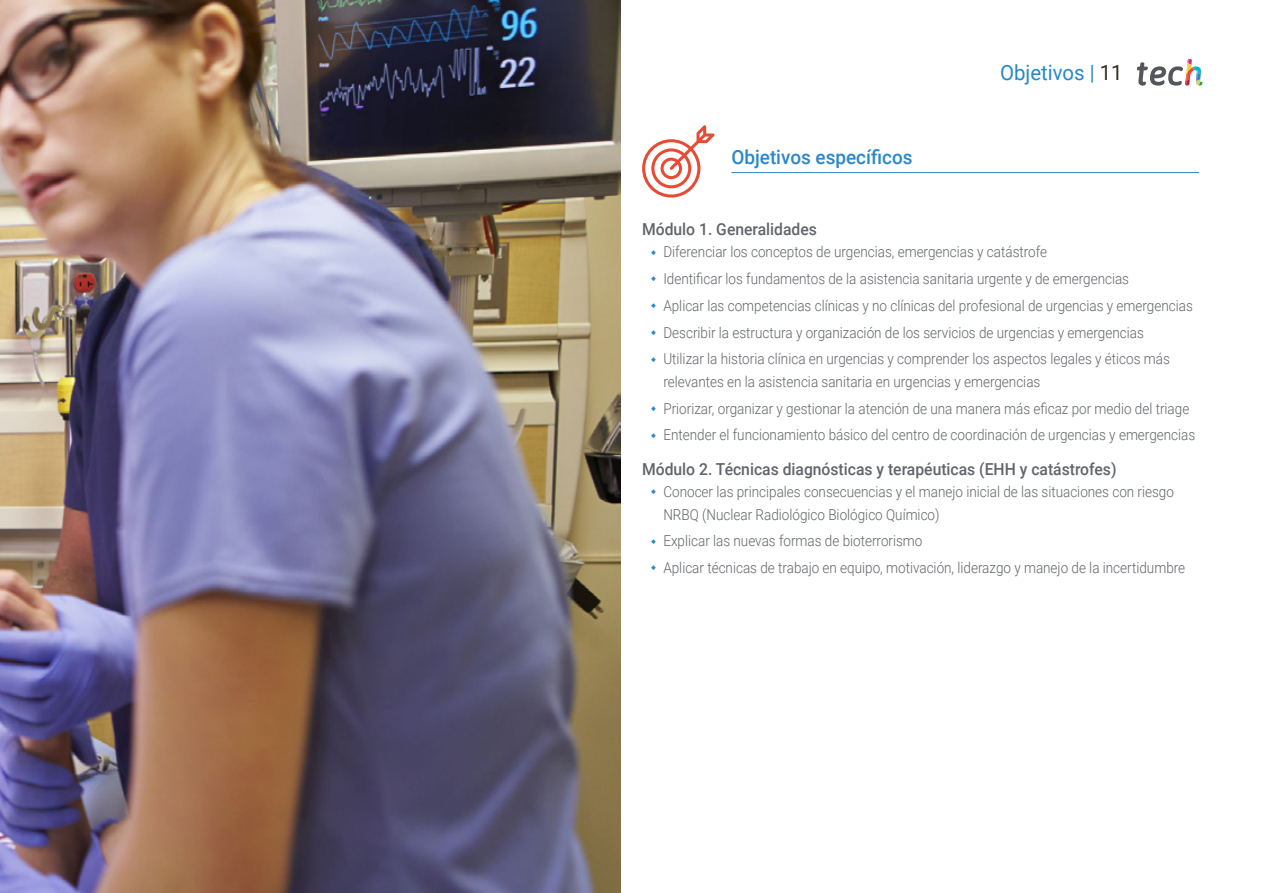
<style>
.page{position:relative;width:1263px;height:893px;background:#fff}
.page>*{position:absolute;margin:0;border:0;box-sizing:border-box;transform-origin:0 0}
.t1{font:21px "Roboto";color:#2488c9}
.t2{font:500 19.5px "Roboto";color:#2988c9}
.t3{font:500 16.5px "Roboto";color:#61646a;scale:.95 1}
.t4{font:300 15px/26.7px "Roboto";color:#61646a;scale:.9 1}
.s1{color:#312e20}
</style>
<div class="page">
<svg style="left:642px;top:125px;width:72px;height:73px"></svg>
<img style="left:0;top:0;width:621px;height:893px">
<svg style="left:1137px;top:59px;width:65px;height:27px"></svg>
<hr style="left:731px;top:172px;width:468px;height:1px;background:#2488c9">
<h2 class="t2" style="left:731px;top:144px;width:183px">Objetivos específicos</h2>
<h1 class="t1" style="left:1000px;top:57px;width:124px">Objetivos | <span class="s1">11</span></h1>
<p class="t3" style="left:642px;top:218px;width:186px">Módulo 1. Generalidades</p>
<p class="t4" style="left:663px;top:238px;width:590px">Diferenciar los conceptos de urgencias, emergencias y catástrofe<br>Identificar los fundamentos de la asistencia sanitaria urgente y de emergencias<br>Aplicar las competencias clínicas y no clínicas del profesional de urgencias y emergencias Describir la estructura y organización de los servicios de urgencias y emergencias<br>Utilizar la historia clínica en urgencias y comprender los aspectos legales y éticos más</p>
<p class="t4" style="left:663px;top:368px;width:592px">relevantes en la asistencia sanitaria en urgencias y emergencias<br>Priorizar, organizar y gestionar la atención de una manera más eficaz por medio del triage<br>Entender el funcionamiento básico del centro de coordinación de urgencias y emergencias</p>
<p class="t3" style="left:642px;top:457px;width:501px">Módulo 2. Técnicas diagnósticas y terapéuticas (EHH y catástrofes)</p>
<p class="t4" style="left:663px;top:480px;width:569px;line-height:22.5px">Conocer las principales consecuencias y el manejo inicial de las situaciones con riesgo<br>NRBQ (Nuclear Radiológico Biológico Químico)</p>
<p class="t4" style="left:663px;top:527px;width:581px">Explicar las nuevas formas de bioterrorismo<br>Aplicar técnicas de trabajo en equipo, motivación, liderazgo y manejo de la incertidumbre</p>
</div>
